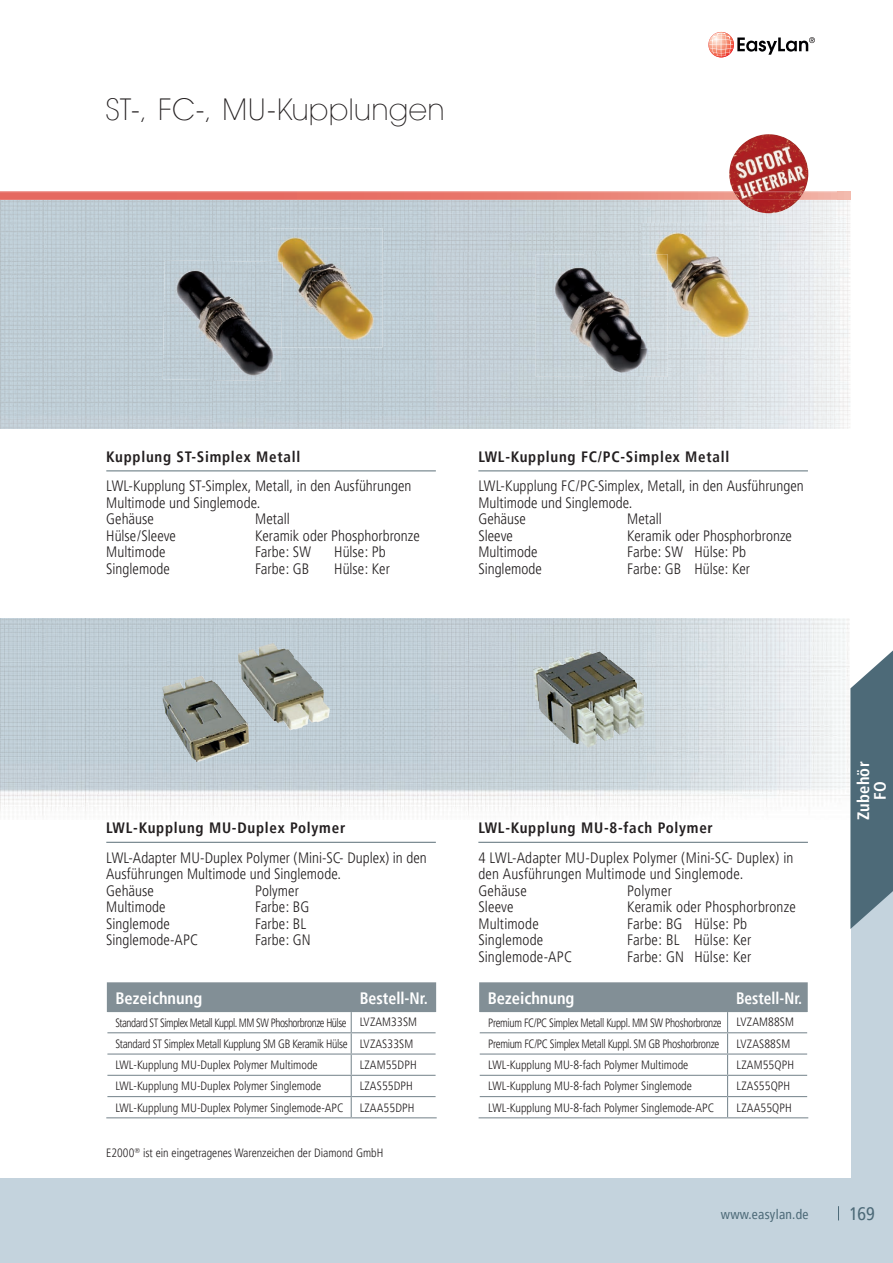
<style>
.page{position:relative;width:893px;height:1263px;background:#c4d3dd}
.page>*{position:absolute;margin:0;border:0;box-sizing:border-box;transform-origin:0 0}
.t1{font:200 30px "Avant Garde IT Cby BT";letter-spacing:.025em;color:#231f20}
.t2{font:condensed 18px "Frutiger";color:#4d6a78}
.t3{font:700 condensed 16.5px/16.5px "Frutiger";color:#fff;text-align:center}
.t4{font:700 condensed 16.5px "Frutiger";color:#fff;scale:.96 1}
.t5{font:700 condensed 16.5px "Frutiger";color:#fff;scale:.93 1}
.t6{font:300 condensed 15px/16.5px "Frutiger";letter-spacing:.005em;color:#231f20}
.t7{font:700 condensed 15px "Frutiger";letter-spacing:.05em;color:#231f20}
.t8{font:condensed 13.5px "Frutiger";letter-spacing:.02em;color:#4d6a78}
.t9{font:300 condensed 12px "Frutiger";color:#231f20}
.t10{font:300 condensed 12px/21.3px "Frutiger";letter-spacing:-.025em;color:#231f20;scale:.91 1}
.t11{font:300 condensed 12px/21.3px "Frutiger";letter-spacing:-.03em;color:#231f20;scale:.93 1}
</style>
<div class="page">
<div style="left:0;top:0;width:850px;height:1178px;background:#fff"></div>
<svg style="left:838px;top:1206px;width:1px;height:14px"></svg>
<div style="left:838px;top:0;width:55px;height:774px;background:#fff"></div>
<svg style="left:850px;top:650px;width:43px;height:279px;background:#637c89"></svg>
<svg style="left:708px;top:32px;width:26px;height:25px"></svg>
<svg style="left:709px;top:33px;width:106px;height:24px"></svg>
<img style="left:0;top:201px;width:212px;height:228px">
<img style="left:212px;top:201px;width:106px;height:59px">
<img style="left:318px;top:201px;width:532px;height:51px">
<img style="left:372px;top:252px;width:212px;height:177px">
<img style="left:584px;top:252px;width:57px;height:2px">
<img style="left:745px;top:252px;width:105px;height:177px">
<img style="left:266px;top:347px;width:106px;height:82px">
<img style="left:638px;top:348px;width:107px;height:81px">
<img style="left:212px;top:381px;width:54px;height:48px">
<img style="left:584px;top:377px;width:54px;height:52px">
<svg style="left:0;top:191px;width:850px;height:10px;background:#e58980"></svg>
<img style="left:0;top:619px;width:849px;height:198px">
<img style="left:162px;top:643px;width:168px;height:119px">
<img style="left:533px;top:650px;width:111px;height:98px">
<img style="left:163px;top:260px;width:118px;height:121px">
<img style="left:270px;top:228px;width:112px;height:119px">
<img style="left:270px;top:262px;width:13px;height:85px">
<img style="left:536px;top:254px;width:132px;height:123px">
<img style="left:641px;top:223px;width:119px;height:125px">
<img style="left:641px;top:254px;width:27px;height:94px">
<hr style="left:106px;top:470px;width:330px;height:1px;background:#5c6f78">
<hr style="left:478px;top:470px;width:330px;height:1px;background:#5c6f78">
<svg style="left:106px;top:982px;width:331px;height:135px"></svg>
<hr style="left:106px;top:1117px;width:245px;height:1px;background:#828f96">
<hr style="left:351px;top:1117px;width:86px;height:1px;background:#828f96">
<svg style="left:479px;top:982px;width:329px;height:135px"></svg>
<hr style="left:479px;top:1117px;width:249px;height:1px;background:#828f96">
<hr style="left:728px;top:1117px;width:80px;height:1px;background:#828f96">
<img style="left:729px;top:134px;width:40px;height:40px">
<img style="left:739px;top:200px;width:59px;height:13px">
<img style="left:733px;top:191px;width:71px;height:9px">
<hr style="left:106px;top:842px;width:330px;height:1px;background:#5c6f78">
<hr style="left:478px;top:842px;width:330px;height:1px;background:#5c6f78">
<h1 class="t1" style="left:106px;top:91px;width:340px">ST-, FC-, MU-Kupplungen</h1>
<p class="t7" style="left:106px;top:448px;width:195px">Kupplung ST-Simplex Metall</p>
<p class="t6" style="left:106px;top:478px;width:307px">LWL-Kupplung ST-Simplex, Metall, in den Ausführungen<br>Multimode und Singlemode.<br>Gehäuse</p>
<p class="t6" style="left:255px;top:511px;width:36px">Metall</p>
<p class="t6" style="left:106px;top:527px;width:71px">Hülse/Sleeve</p>
<p class="t6" style="left:255px;top:527px;width:166px">Keramik oder Phosphorbronze</p>
<p class="t6" style="left:106px;top:544px;width:61px">Multimode</p>
<p class="t6" style="left:255px;top:544px;width:58px">Farbe: SW</p>
<p class="t6" style="left:334px;top:544px;width:53px">Hülse: Pb</p>
<p class="t6" style="left:106px;top:560px;width:65px">Singlemode</p>
<p class="t6" style="left:255px;top:560px;width:56px">Farbe: GB</p>
<p class="t6" style="left:334px;top:560px;width:57px">Hülse: Ker</p>
<p class="t7" style="left:478px;top:448px;width:252px">LWL-Kupplung FC/PC-Simplex Metall</p>
<p class="t6" style="left:478px;top:478px;width:327px">LWL-Kupplung FC/PC-Simplex, Metall, in den Ausführungen<br>Multimode und Singlemode.<br>Gehäuse</p>
<p class="t6" style="left:627px;top:511px;width:36px">Metall</p>
<p class="t6" style="left:478px;top:527px;width:36px">Sleeve</p>
<p class="t6" style="left:627px;top:527px;width:166px">Keramik oder Phosphorbronze</p>
<p class="t6" style="left:478px;top:544px;width:61px">Multimode</p>
<p class="t6" style="left:627px;top:544px;width:120px">Farbe: SW Hülse: Pb</p>
<p class="t6" style="left:478px;top:560px;width:65px">Singlemode</p>
<p class="t6" style="left:627px;top:560px;width:124px">Farbe: GB Hülse: Ker</p>
<p class="t7" style="left:106px;top:819px;width:240px">LWL-Kupplung MU-Duplex Polymer</p>
<p class="t6" style="left:106px;top:849px;width:322px">LWL-Adapter MU-Duplex Polymer (Mini-SC- Duplex) in den<br>Ausführungen Multimode und Singlemode.<br>Gehäuse</p>
<p class="t6" style="left:255px;top:882px;width:45px">Polymer</p>
<p class="t6" style="left:106px;top:899px;width:61px">Multimode</p>
<p class="t6" style="left:255px;top:899px;width:56px">Farbe: BG</p>
<p class="t6" style="left:106px;top:915px;width:65px">Singlemode</p>
<p class="t6" style="left:255px;top:915px;width:53px">Farbe: BL</p>
<p class="t6" style="left:106px;top:932px;width:93px">Singlemode-APC</p>
<p class="t6" style="left:255px;top:932px;width:57px">Farbe: GN</p>
<p class="t3" style="left:115px;top:990px;width:88px">Bezeichnung</p>
<p class="t4" style="left:360px;top:988px;width:73px">Bestell-Nr.</p>
<p class="t10" style="left:115px;top:1012px;width:333px">Standard ST Simplex Metall Kuppl. MM SW Phoshorbronze Hülse LVZAM33SM<br>Standard ST Simplex Metall Kupplung SM GB Keramik Hülse LVZAS33SM<br>LWL-Kupplung MU-Duplex Polymer Multimode</p>
<p class="t9" style="left:360px;top:1058px;width:58px">LZAM55DPH</p>
<p class="t9" style="left:115px;top:1079px;width:207px">LWL-Kupplung MU-Duplex Polymer Singlemode</p>
<p class="t9" style="left:360px;top:1079px;width:55px">LZAS55DPH</p>
<p class="t9" style="left:115px;top:1101px;width:230px">LWL-Kupplung MU-Duplex Polymer Singlemode-APC</p>
<p class="t9" style="left:360px;top:1100px;width:56px">LZAA55DPH</p>
<p class="t9" style="left:106px;top:1146px;width:278px">E2000<sup>®</sup> ist ein eingetragenes Warenzeichen der Diamond GmbH</p>
<p class="t7" style="left:478px;top:819px;width:236px">LWL-Kupplung MU-8-fach Polymer</p>
<p class="t6" style="left:478px;top:849px;width:317px">4 LWL-Adapter MU-Duplex Polymer (Mini-SC- Duplex) in den Ausführungen Multimode und Singlemode.<br>Gehäuse</p>
<p class="t6" style="left:627px;top:882px;width:46px">Polymer</p>
<p class="t6" style="left:478px;top:899px;width:37px">Sleeve</p>
<p class="t6" style="left:627px;top:899px;width:170px">Keramik oder Phosphorbronze</p>
<p class="t6" style="left:478px;top:915px;width:62px">Multimode</p>
<p class="t6" style="left:627px;top:915px;width:121px">Farbe: BG Hülse: Pb</p>
<p class="t6" style="left:478px;top:932px;width:66px">Singlemode</p>
<p class="t6" style="left:627px;top:932px;width:126px">Farbe: BL Hülse: Ker</p>
<p class="t6" style="left:478px;top:948px;width:95px">Singlemode-APC</p>
<p class="t6" style="left:627px;top:948px;width:126px">Farbe: GN Hülse: Ker</p>
<p class="t3" style="left:488px;top:990px;width:88px">Bezeichnung</p>
<p class="t5" style="left:736px;top:988px;width:73px">Bestell-Nr.</p>
<p class="t11" style="left:488px;top:1012px;width:330px">Premium FC/PC Simplex Metall Kuppl. MM SW Phoshorbronze LVZAM88SM<br>Premium FC/PC Simplex Metall Kuppl. SM GB Phoshorbronze</p>
<p class="t9" style="left:737px;top:1037px;width:55px">LVZAS88SM</p>
<p class="t9" style="left:488px;top:1058px;width:202px">LWL-Kupplung MU-8-fach Polymer Multimode</p>
<p class="t9" style="left:737px;top:1058px;width:59px">LZAM55QPH</p>
<p class="t9" style="left:488px;top:1079px;width:205px">LWL-Kupplung MU-8-fach Polymer Singlemode</p>
<p class="t9" style="left:737px;top:1079px;width:55px">LZAS55QPH</p>
<p class="t9" style="left:488px;top:1101px;width:227px">LWL-Kupplung MU-8-fach Polymer Singlemode-APC</p>
<p class="t9" style="left:737px;top:1100px;width:57px">LZAA55QPH</p>
<p class="t8" style="left:721px;top:1207px;width:89px">www.easylan.de</p>
<p class="t3" style="left:855px;top:820px;width:60px;rotate:-90deg">Zubehör<br>FO</p>
<p class="t2" style="left:849px;top:1203px;width:27px">169</p>
</div>
